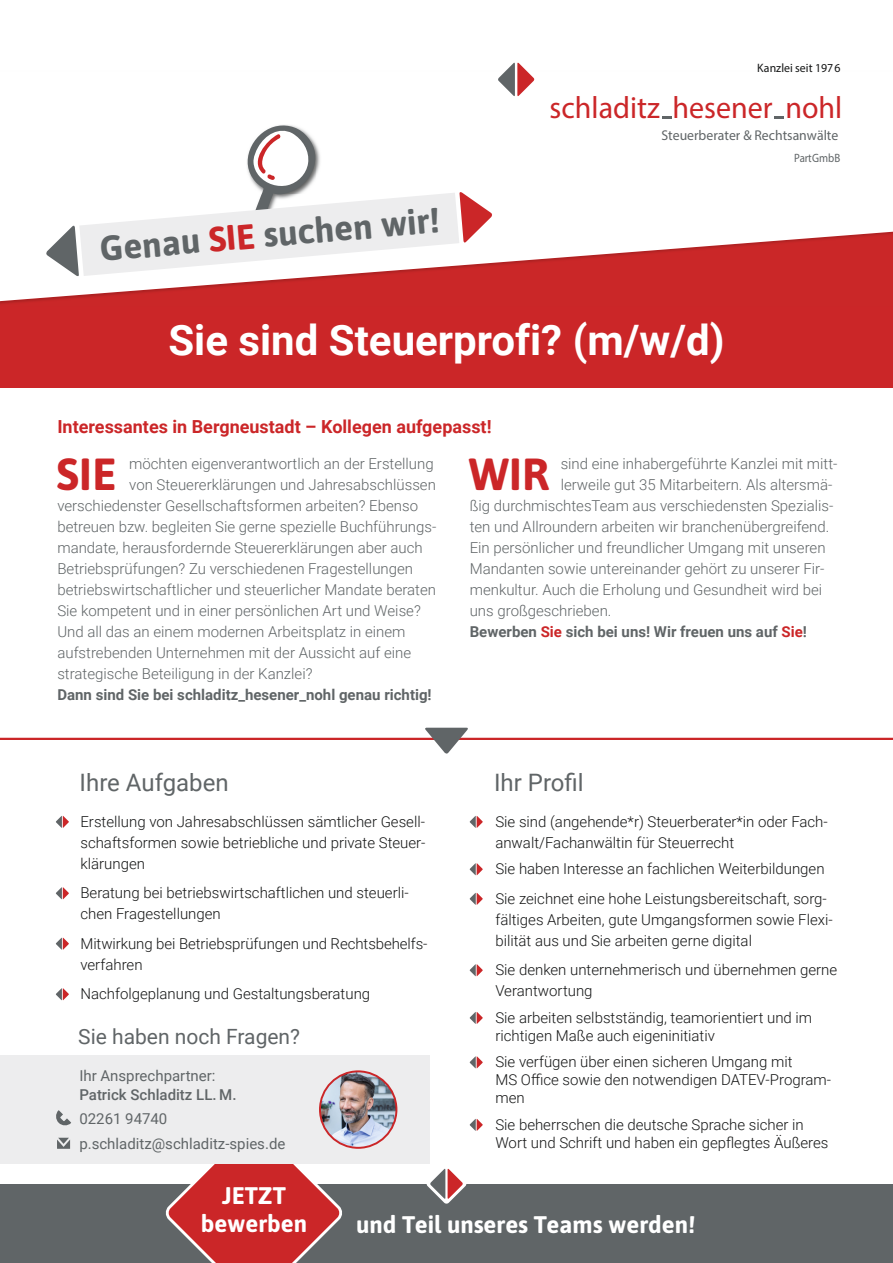
<style>
.page{position:relative;width:893px;height:1263px;background:#fff}
.page>*{position:absolute;margin:0;border:0;box-sizing:border-box;transform-origin:0 0}
.t1{font:700 44.85px "Asap";letter-spacing:.005em;color:#cb2628}
.t2{font:700 42px "Roboto";color:#fff}
.t3{font:700 35.1px "Asap";color:#606567}
.t4{font:30.9px "Myriad Pro";color:#cb2628}
.t5{font:700 24px/28.8px "Asap";color:#fff;text-align:center}
.t6{font:24px "Roboto";color:#606567}
.t7{font:21px "Roboto";color:#606567}
.t8{font:700 18px "Roboto";color:#cb2628}
.t9{font:300 15px "Roboto";color:#606567}
.t10{font:300 15px/21px "Roboto";color:#151616}
.t11{font:700 15px "Roboto";color:#606567}
.t12{font:15px/24px "Roboto";color:#606567}
.t13{font:500 15px "Roboto";color:#606567}
.t14{font:14.25px "Myriad Pro";color:#606567}
.t15{font:12.15px "Myriad Pro";color:#151616}
.t16{font:12px "Myriad Pro";color:#606567;scale:.9 1}
.s1{color:#cb2628}
</style>
<div class="page">
<div style="left:0;top:1185px;width:893px;height:78px;background:#606567"></div>
<div style="left:0;top:186px;width:893px;height:201px;background:#cb2628"></div>
<svg style="left:0;top:118px;width:893px;height:183px;fill:#fff"></svg>
<svg style="left:498px;top:62px;width:37px;height:34px"></svg>
<svg style="left:662px;top:116px;width:10px;height:2px"></svg>
<svg style="left:774px;top:116px;width:10px;height:2px"></svg>
<svg style="left:56px;top:816px;width:13px;height:12px"></svg>
<svg style="left:56px;top:887px;width:13px;height:13px"></svg>
<svg style="left:56px;top:937px;width:13px;height:13px"></svg>
<svg style="left:56px;top:988px;width:13px;height:12px"></svg>
<svg style="left:469px;top:816px;width:14px;height:12px"></svg>
<svg style="left:469px;top:863px;width:14px;height:13px"></svg>
<svg style="left:469px;top:893px;width:14px;height:12px"></svg>
<svg style="left:166px;top:1164px;width:179px;height:99px"></svg>
<svg style="left:426px;top:1168px;width:41px;height:36px"></svg>
<hr style="left:0;top:738px;width:893px;height:2px;background:#cb2628">
<svg style="left:424px;top:728px;width:45px;height:26px"></svg>
<svg style="left:469px;top:964px;width:14px;height:12px"></svg>
<svg style="left:469px;top:1012px;width:14px;height:12px"></svg>
<svg style="left:469px;top:1056px;width:14px;height:13px"></svg>
<div style="left:0;top:1055px;width:430px;height:109px;background:#ededee"></div>
<svg style="left:57px;top:1138px;width:13px;height:11px"></svg>
<svg style="left:56px;top:1110px;width:15px;height:16px"></svg>
<img style="left:320px;top:1071px;width:76px;height:77px;border-radius:38px">
<div style="left:319px;top:1070px;width:78px;height:79px;border:2px solid #cb2628;border-radius:50%"></div>
<svg style="left:469px;top:1119px;width:14px;height:12px"></svg>
<svg style="left:45px;top:124px;width:449px;height:154px"></svg>
<p class="t15" style="left:757px;top:60px;width:85px">Kanzlei seit 1976</p>
<h3 class="t4" style="left:550px;top:89px;width:294px">schladitz hesener nohl</h3>
<p class="t14" style="left:661px;top:126px;width:178px">Steuerberater &amp; Rechtsanwälte</p>
<h3 class="t3" style="left:98px;top:225px;width:342px;rotate:-5deg">Genau <span class="s1">SIE</span> suchen wir!</h3>
<h2 class="t2" style="left:168px;top:311px;width:558px">Sie sind Steuerprofi? (m/w/d)</h2>
<p class="t8" style="left:57px;top:414px;width:436px">Interessantes in Bergneustadt – Kollegen aufgepasst!</p>
<p class="t16" style="left:794px;top:150px;width:53px">PartGmbB</p>
<h1 class="t1" style="left:57px;top:443px;width:61px">SIE</h1>
<p class="t9" style="left:129px;top:453px;width:306px">möchten eigenverantwortlich an der Erstellung</p>
<p class="t9" style="left:129px;top:474px;width:308px">von Steuererklärungen und Jahresabschlüssen</p>
<p class="t9" style="left:57px;top:495px;width:362px">verschiedenster Gesellschaftsformen arbeiten? Ebenso</p>
<p class="t9" style="left:57px;top:516px;width:380px">betreuen bzw. begleiten Sie gerne spezielle Buchführungs-</p>
<p class="t9" style="left:57px;top:537px;width:367px">mandate, herausfordernde Steuererklärungen aber auch</p>
<p class="t9" style="left:57px;top:558px;width:357px">Betriebsprüfungen? Zu verschiedenen Fragestellungen</p>
<p class="t9" style="left:57px;top:579px;width:380px">betriebswirtschaftlicher und steuerlicher Mandate beraten</p>
<p class="t9" style="left:57px;top:600px;width:365px">Sie kompetent und in einer persönlichen Art und Weise?</p>
<p class="t9" style="left:57px;top:621px;width:350px">Und all das an einem modernen Arbeitsplatz in einem</p>
<p class="t9" style="left:57px;top:642px;width:355px">aufstrebenden Unternehmen mit der Aussicht auf eine</p>
<p class="t9" style="left:57px;top:663px;width:257px">strategische Beteiligung in der Kanzlei?</p>
<p class="t11" style="left:57px;top:684px;width:376px">Dann sind Sie bei schladitz_hesener_nohl genau richtig!</p>
<h3 class="t6" style="left:80px;top:766px;width:151px">Ihre Aufgaben</h3>
<p class="t10" style="left:80px;top:810px;width:347px;text-align:justify">Erstellung von Jahresabschlüssen sämtlicher Gesell&shy;schaftsformen sowie betriebliche und private Steuer&shy;klärungen</p>
<p class="t10" style="left:80px;top:882px;width:330px">Beratung bei betriebswirtschaftlichen und steuerli&shy;chen Fragestellungen</p>
<p class="t10" style="left:80px;top:932px;width:349px">Mitwirkung bei Betriebsprüfungen und Rechtsbehelfs&shy;verfahren</p>
<p class="t10" style="left:80px;top:983px;width:291px">Nachfolgeplanung und Gestaltungsberatung</p>
<h3 class="t7" style="left:78px;top:1022px;width:223px">Sie haben noch Fragen?</h3>
<p class="t12" style="left:79px;top:1063px;width:138px">Ihr Ansprechpartner:</p>
<p class="t13" style="left:79px;top:1085px;width:159px">Patrick Schladitz LL. M.</p>
<p class="t12" style="left:79px;top:1106px;width:208px">02261 94740 p.schladitz@schladitz-spies.de</p>
<h1 class="t1" style="left:469px;top:443px;width:82px">WIR</h1>
<p class="t9" style="left:561px;top:453px;width:278px">sind eine inhabergeführte Kanzlei mit mitt-</p>
<p class="t9" style="left:561px;top:474px;width:273px">lerweile gut 35 Mitarbeitern. Als altersmä-</p>
<p class="t9" style="left:470px;top:495px;width:365px">ßig durchmischtesTeam aus verschiedensten Spezialis-</p>
<p class="t9" style="left:470px;top:516px;width:361px">ten und Allroundern arbeiten wir branchenübergreifend.</p>
<p class="t9" style="left:470px;top:537px;width:357px">Ein persönlicher und freundlicher Umgang mit unseren</p>
<p class="t9" style="left:470px;top:558px;width:356px">Mandanten sowie untereinander gehört zu unserer Fir-</p>
<p class="t9" style="left:470px;top:579px;width:354px">menkultur. Auch die Erholung und Gesundheit wird bei</p>
<p class="t9" style="left:470px;top:600px;width:143px">uns großgeschrieben.</p>
<p class="t11" style="left:470px;top:621px;width:339px">Bewerben <span class="s1">Sie</span> sich bei uns! Wir freuen uns auf <span class="s1">Sie</span>!</p>
<h3 class="t6" style="left:494px;top:766px;width:91px">Ihr Profil</h3>
<p class="t10" style="left:495px;top:810px;width:334px">Sie sind (angehende*r) Steuerberater*in oder Fach&shy;anwalt/Fachanwältin für Steuerrecht</p>
<p class="t10" style="left:495px;top:853px;width:333px;line-height:29.5px">Sie haben Interesse an fachlichen Weiterbildungen<br>Sie zeichnet eine hohe Leistungsbereitschaft, sorg-</p>
<p class="t10" style="left:495px;top:908px;width:339px">fältiges Arbeiten, gute Umgangsformen sowie Flexi&shy;bilität aus und Sie arbeiten gerne digital</p>
<p class="t10" style="left:495px;top:959px;width:343px">Sie denken unternehmerisch und übernehmen gerne<br>Verantwortung</p>
<p class="t10" style="left:495px;top:1008px;width:318px;line-height:18px">Sie arbeiten selbstständig, teamorientiert und im richtigen Maße auch eigeninitiativ</p>
<p class="t10" style="left:495px;top:1052px;width:337px;line-height:18px">Sie verfügen über einen sicheren Umgang mit<br>MS Office sowie den notwendigen DATEV-Program&shy;men</p>
<p class="t10" style="left:495px;top:1115px;width:335px;line-height:18px">Sie beherrschen die deutsche Sprache sicher in<br>Wort und Schrift und haben ein gepflegtes Äußeres</p>
<h3 class="t5" style="left:201px;top:1180px;width:108px">JETZT bewerben</h3>
<h3 class="t5" style="left:356px;top:1209px;width:340px">und Teil unseres Teams werden!</h3>
</div>
